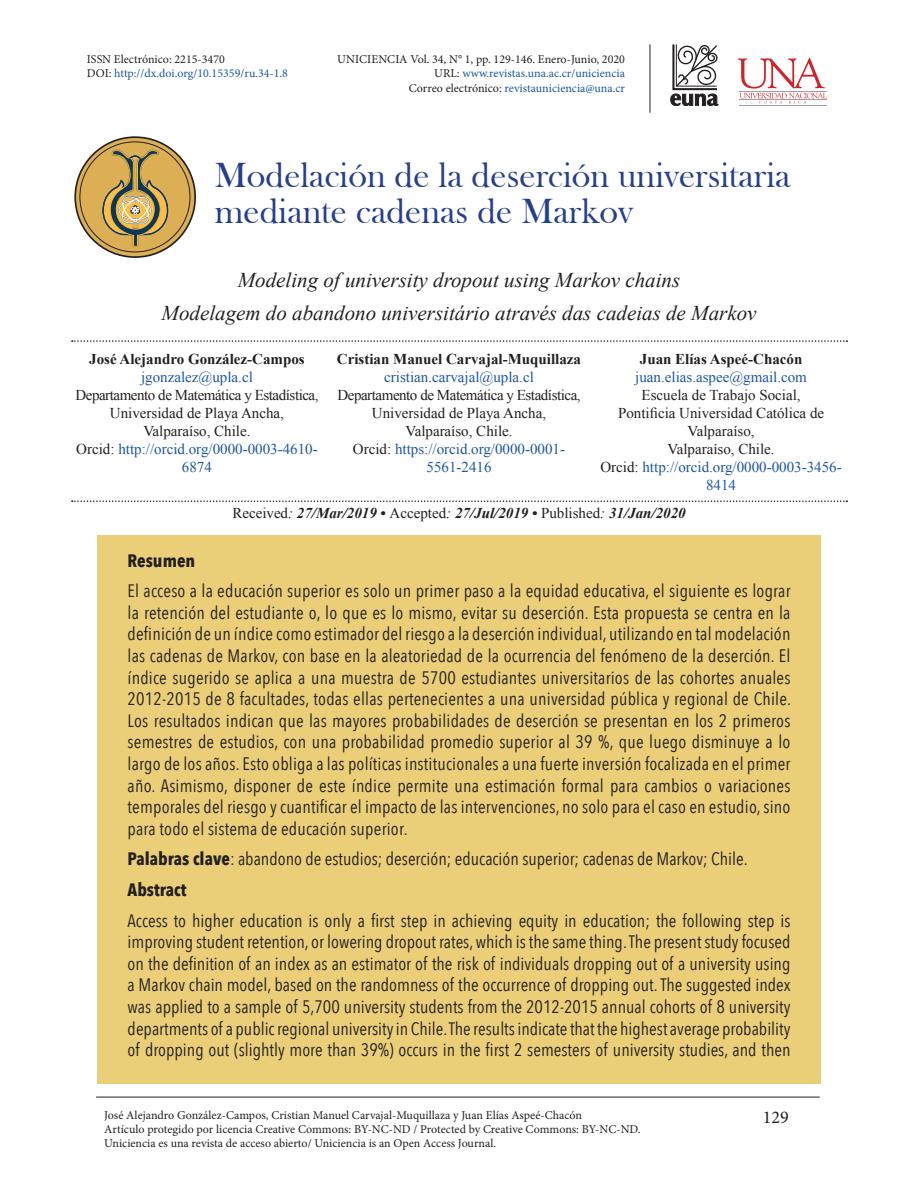
<style>
.page{position:relative;width:918px;height:1188px;background:#fff}
.page>*{position:absolute;margin:0;border:0;box-sizing:border-box;transform-origin:0 0}
.t1{font:36px/36px "Bask Old Face";color:#253f8e}
.t2{font:italic 21px/33.8px "Times New Roman";color:#231f20;text-align:center}
.t3{font:18px/21.6px "Avenir Next Condensed";color:#231f20;text-align:justify}
.t4{font:700 18px "Avenir Next Condensed";color:#231f20}
.t5{font:18px "Minion Pro";color:#231f20}
.t6{font:15px/18px "Times New Roman";color:#231f20;text-align:center}
.t7{font:700 15px "Times New Roman";color:#231f20}
.t8{font:15px "Times New Roman";color:#1e56a6}
.t9{font:italic 700 15px "Times New Roman";color:#231f20}
.t10{font:12px/14.4px "Minion Pro";color:#231f20}
.t11{font:12px/14.4px "Minion Pro";color:#1e56a6}
.s1{color:#231f20}
.s2{color:#1e56a6}
.s3{font-weight:400;font-style:normal}
.s4{font-weight:400}
.s5{font-weight:700}
</style>
<div class="page">
<hr style="left:96px;top:1097px;width:724px;height:1px;background:#231f20">
<svg style="left:670px;top:44px;width:48px;height:62px"></svg>
<svg style="left:738px;top:58px;width:89px;height:46px"></svg>
<hr style="left:740px;top:99px;width:87px;height:1px;background:#9d9fa2">
<hr style="left:740px;top:91px;width:87px;height:1px;background:#9d9fa2">
<hr style="left:740px;top:105px;width:87px;height:1px;background:#9d9fa2">
<hr style="left:650px;top:44px;width:1px;height:69px;background:#231f20">
<svg style="left:75px;top:137px;width:120px;height:120px;background:#c69e4d"></svg>
<div style="left:74px;top:136px;width:122px;height:122px;border:2px solid #231f20;border-radius:50%"></div>
<svg style="left:102px;top:149px;width:67px;height:99px;background:#b89b58"></svg>
<div style="left:97px;top:536px;width:724px;height:548px;background:#eacf78"></div>
<svg style="left:72px;top:500px;width:775px;height:2px"></svg>
<svg style="left:72px;top:340px;width:775px;height:2px"></svg>
<p class="t11" style="left:87px;top:52px;width:203px"><span class="s1">ISSN Electrónico: 2215-3470<br>DOI:</span> http://dx.doi.org/10.15359/ru.34-1.8</p>
<p class="t10" style="left:337px;top:52px;width:289px;text-align:right">UNICIENCIA Vol. 34, N° 1, pp. 129-146. Enero-Junio, 2020<br>URL: <span class="s2">www.revistas.una.ac.cr/uniciencia<br></span>Correo electrónico: <span class="s2">revistauniciencia@una.cr</span></p>
<h1 class="t1" style="left:215px;top:158px;width:577px">Modelación de la deserción universitaria mediante cadenas de Markov</h1>
<p class="t2" style="left:162px;top:262px;width:596px">Modeling of university dropout using Markov chains<br>Modelagem do abandono universitário através das cadeias de Markov</p>
<p class="t7" style="left:89px;top:349px;width:217px">José Alejandro González-Campos</p>
<p class="t8" style="left:141px;top:367px;width:113px">jgonzalez@upla.cl</p>
<p class="t6" style="left:75px;top:386px;width:245px">Departamento de Matemática y Estadística,<br>Universidad de Playa Ancha,<br>Valparaíso, Chile.<br>Orcid: <span class="s2">http://orcid.org/0000-0003-4610-<br>6874</span></p>
<p class="t7" style="left:640px;top:348px;width:164px">Juan Elías Aspeé-Chacón</p>
<p class="t8" style="left:635px;top:367px;width:173px">juan.elias.aspee@gmail.com</p>
<p class="t6" style="left:600px;top:385px;width:243px">Escuela de Trabajo Social,<br>Pontificia Universidad Católica de<br>Valparaíso,<br>Valparaíso, Chile.<br>Orcid: <span class="s2">http://orcid.org/0000-0003-3456-<br>8414</span></p>
<p class="t9" style="left:232px;top:503px;width:455px"><span class="s3">Received</span><span class="s4">:</span> 27/Mar/2019 • <span class="s3">Accepted</span><span class="s4">:</span> 27/Jul/2019 • <span class="s3">Published</span><span class="s4">:</span> 31/Jan/2020</p>
<p class="t7" style="left:337px;top:348px;width:246px">Cristian Manuel Carvajal-Muquillaza</p>
<p class="t8" style="left:384px;top:367px;width:151px">cristian.carvajal@upla.cl</p>
<p class="t6" style="left:337px;top:385px;width:245px">Departamento de Matemática y Estadística,<br>Universidad de Playa Ancha,<br>Valparaíso, Chile.<br>Orcid: <span class="s2">https://orcid.org/0000-0001-<br>5561-2416</span></p>
<p class="t4" style="left:128px;top:549px;width:69px">Resumen</p>
<p class="t3" style="left:128px;top:579px;width:665px">El acceso a la educación superior es solo un primer paso a la equidad educativa, el siguiente es lograr la retención del estudiante o, lo que es lo mismo, evitar su deserción. Esta propuesta se centra en la definición de un índice como estimador del riesgo a la deserción individual, utilizando en tal modelación las cadenas de Markov, con base en la aleatoriedad de la ocurrencia del fenómeno de la deserción. El índice sugerido se aplica a una muestra de 5700 estudiantes universitarios de las cohortes anuales 2012-2015 de 8 facultades, todas ellas pertenecientes a una universidad pública y regional de Chile.<br>Los resultados indican que las mayores probabilidades de deserción se presentan en los 2 primeros semestres de estudios, con una probabilidad promedio superior al 39 %, que luego disminuye a lo largo de los años. Esto obliga a las políticas institucionales a una fuerte inversión focalizada en el primer año. Asimismo, disponer de este índice permite una estimación formal para cambios o variaciones temporales del riesgo y cuantificar el impacto de las intervenciones, no solo para el caso en estudio, sino para todo el sistema de educación superior.</p>
<p class="t3" style="left:128px;top:843px;width:622px;line-height:30.6px"><span class="s5">Palabras clave</span>: abandono de estudios; deserción; educación superior; cadenas de Markov; Chile.<br><span class="s5">Abstract</span></p>
<p class="t3" style="left:128px;top:909px;width:664px">Access to higher education is only a first step in achieving equity in education; the following step is improving student retention, or lowering dropout rates, which is the same thing. The present study focused on the definition of an index as an estimator of the risk of individuals dropping out of a university using a Markov chain model, based on the randomness of the occurrence of dropping out. The suggested index was applied to a sample of 5,700 university students from the 2012-2015 annual cohorts of 8 university departments of a public regional university in Chile. The results indicate that the highest average probability of dropping out (slightly more than 39%) occurs in the first 2 semesters of university studies, and then</p>
<p class="t10" style="left:104px;top:1108px;width:538px">José Alejandro González-Campos, Cristian Manuel Carvajal-Muquillaza y Juan Elías Aspeé-Chacón<br>Artículo protegido por licencia Creative Commons: BY-NC-ND / Protected by Creative Commons: BY-NC-ND.<br>Uniciencia es una revista de acceso abierto/ Uniciencia is an Open Access Journal.</p>
<p class="t5" style="left:763px;top:1105px;width:27px">129</p>
</div>
